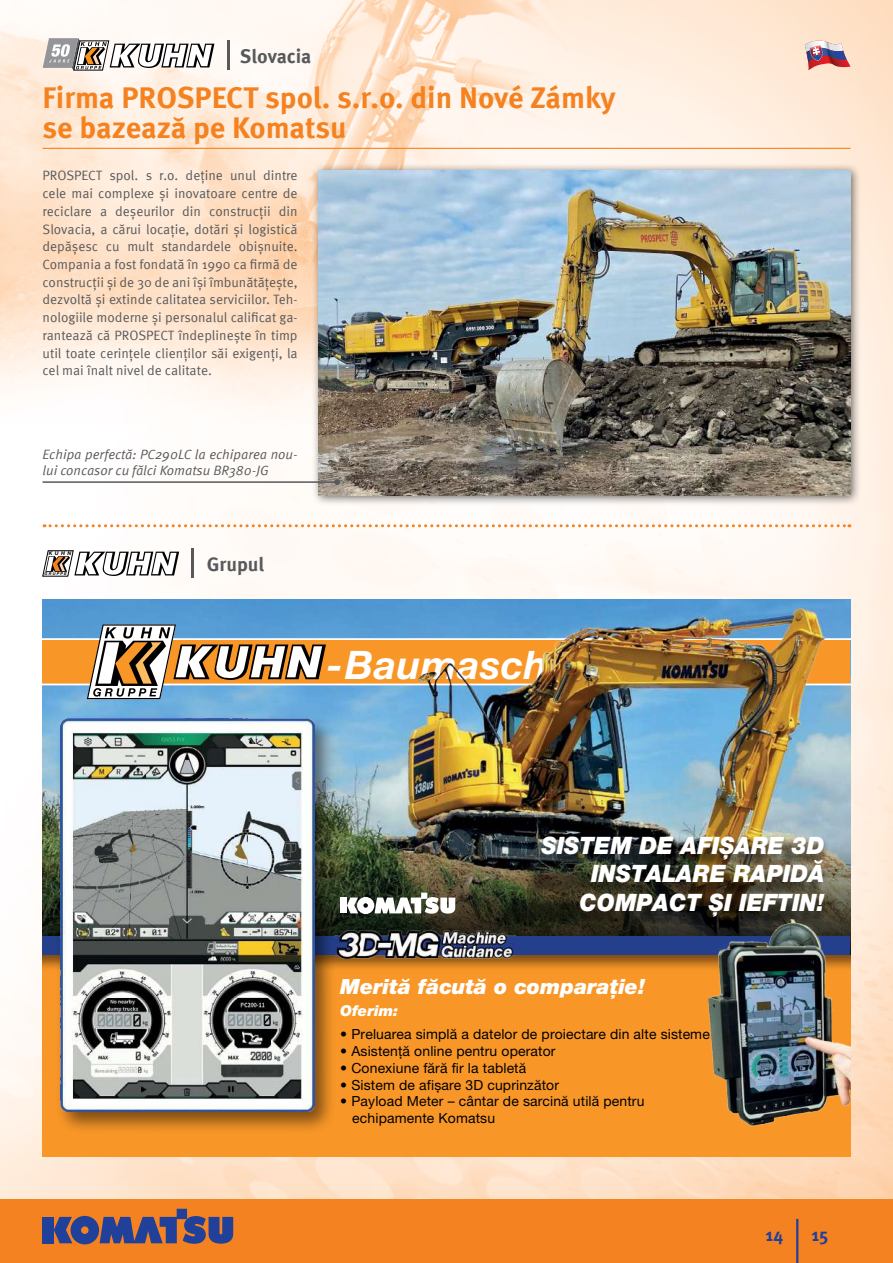
<style>
.page{position:relative;width:893px;height:1263px;background:#fff}
.page>*{position:absolute;margin:0;border:0;box-sizing:border-box;transform-origin:0 0}
.t1{font:italic 700 39.3px "Helvetica Neue";letter-spacing:.01em;color:#fff}
.t2{font:700 30px/30px "Meta Pro";letter-spacing:-.005em;color:#f58220}
.t3{font:italic 900 24px/28.2px "Helvetica Neue LT Pro";color:#fff;text-align:right;scale:.95 1}
.t4{font:italic 900 21px "Helvetica Neue LT Pro";color:#fff}
.t5{font:700 19.5px "Meta Pro";letter-spacing:-.005em;color:#58595b}
.t6{font:700 18px "Meta Pro";color:#21409a}
.t7{font:italic 900 15px "Helvetica Neue LT Pro";color:#fff}
.t8{font:13.95px/16.8px "Helvetica Neue LT Pro";letter-spacing:.01em;color:#000}
.t9{font:13.5px/17.7px "Meta Pro";color:#58595b;text-align:justify}
.t10{font:italic 13.5px/16.2px "Meta Pro";color:#58595b}
.t11{font:italic 700 5.25px "Helvetica Neue";color:#000}
.t12{font:italic 700 3.9px "Helvetica Neue";letter-spacing:.28em;color:#000}
</style>
<div class="page">
<img style="left:0;top:0;width:893px;height:1199px">
<div style="left:0;top:1199px;width:893px;height:64px;background:#f58220"></div>
<div style="left:43px;top:1217px;width:11px;height:26px;background:#21409a"></div>
<svg style="left:54px;top:1209px;width:179px;height:36px"></svg>
<hr style="left:796px;top:1219px;width:2px;height:44px;background:#21409a">
<hr style="left:43px;top:148px;width:807px;height:1px;background:#f58220">
<img style="left:397px;top:600px;width:453px;height:242px">
<img style="left:43px;top:600px;width:354px;height:242px">
<img style="left:43px;top:842px;width:807px;height:94px">
<div style="left:43px;top:936px;width:807px;height:19px;background:#243f8b"></div>
<svg style="left:43px;top:624px;width:807px;height:75px"></svg>
<div style="left:43px;top:953px;width:807px;height:204px;background:#f89728"></div>
<img style="left:411px;top:600px;width:429px;height:165px">
<div style="left:55px;top:714px;width:282px;height:420px;background:#000;opacity:.5"></div>
<img style="left:60px;top:719px;width:254px;height:393px">
<div style="left:497px;top:836px;width:333px;height:92px;background:#000;opacity:.5"></div>
<img style="left:707px;top:919px;width:143px;height:208px">
<div style="left:340px;top:897px;width:7px;height:16px;background:#fff"></div>
<svg style="left:347px;top:893px;width:108px;height:21px"></svg>
<img style="left:334px;top:931px;width:181px;height:27px">
<hr style="left:192px;top:549px;width:2px;height:29px;background:#58595b">
<svg style="left:43px;top:550px;width:136px;height:26px"></svg>
<svg style="left:44px;top:524px;width:806px;height:3px"></svg>
<img style="left:805px;top:41px;width:45px;height:29px">
<img style="left:805px;top:41px;width:38px;height:11px">
<img style="left:806px;top:48px;width:41px;height:14px">
<svg style="left:809px;top:45px;width:13px;height:16px"></svg>
<div style="left:311px;top:163px;width:550px;height:343px;background:#000;opacity:.6"></div>
<img style="left:319px;top:170px;width:531px;height:325px">
<hr style="left:43px;top:481px;width:294px;height:2px;background:#58595b">
<svg style="left:334px;top:479px;width:6px;height:6px"></svg>
<hr style="left:227px;top:41px;width:2px;height:29px;background:#58595b">
<svg style="left:43px;top:38px;width:171px;height:32px"></svg>
<h3 class="t5" style="left:240px;top:41px;width:73px">Slovacia</h3>
<h2 class="t2" style="left:43px;top:80px;width:575px">Firma PROSPECT spol. s.r.o. din Nové Zámky se bazează pe Komatsu</h2>
<p class="t9" style="left:43px;top:166px;width:257px">PROSPECT spol. s r.o. deține unul dintre cele mai complexe și inovatoare centre de reciclare a deșeurilor din construcții din Slovacia, a cărui locație, dotări și logistică depășesc cu mult standardele obișnuite.<br>Compania a fost fondată în 1990 ca firmă de construcții și de 30 de ani își îmbunătățește, dezvoltă și extinde calitatea serviciilor. Teh&shy;nologiile moderne și personalul calificat ga&shy;rantează că PROSPECT îndeplinește în timp util toate cerințele clienților săi exigenți, la cel mai înalt nivel de calitate.</p>
<p class="t10" style="left:43px;top:445px;width:257px">Echipa perfectă: PC290LC la echiparea nou&shy;lui concasor cu fălci Komatsu BR380-JG</p>
<p class="t11" style="left:49px;top:550px;width:24px">KUHN</p>
<p class="t12" style="left:45px;top:572px;width:24px">GRUPPE</p>
<h3 class="t5" style="left:207px;top:549px;width:59px">Grupul</h3>
<h1 class="t1" style="left:327px;top:641px;width:305px">-Baumaschinen</h1>
<h3 class="t3" style="left:541px;top:831px;width:299px">SISTEM DE AFIȘARE 3D<br>INSTALARE RAPIDĂ<br>COMPACT ȘI IEFTIN!</h3>
<h3 class="t4" style="left:340px;top:974px;width:306px">Merită făcută o comparație!</h3>
<p class="t7" style="left:340px;top:1001px;width:60px">Oferim:</p>
<p class="t8" style="left:340px;top:1026px;width:371px">• Preluarea simplă a datelor de proiectare din alte sisteme</p>
<p class="t8" style="left:340px;top:1042px;width:217px">• Asistență online pentru operator</p>
<p class="t8" style="left:340px;top:1059px;width:188px">• Conexiune fără fir la tabletă</p>
<p class="t8" style="left:340px;top:1076px;width:220px">• Sistem de afișare 3D cuprinzător</p>
<p class="t8" style="left:352px;top:1093px;width:294px;text-indent:-12px">• Payload Meter – cântar de sarcină utilă pentru echipamente Komatsu</p>
<h3 class="t6" style="left:765px;top:1221px;width:19px">14</h3>
<h3 class="t6" style="left:811px;top:1221px;width:19px">15</h3>
</div>
